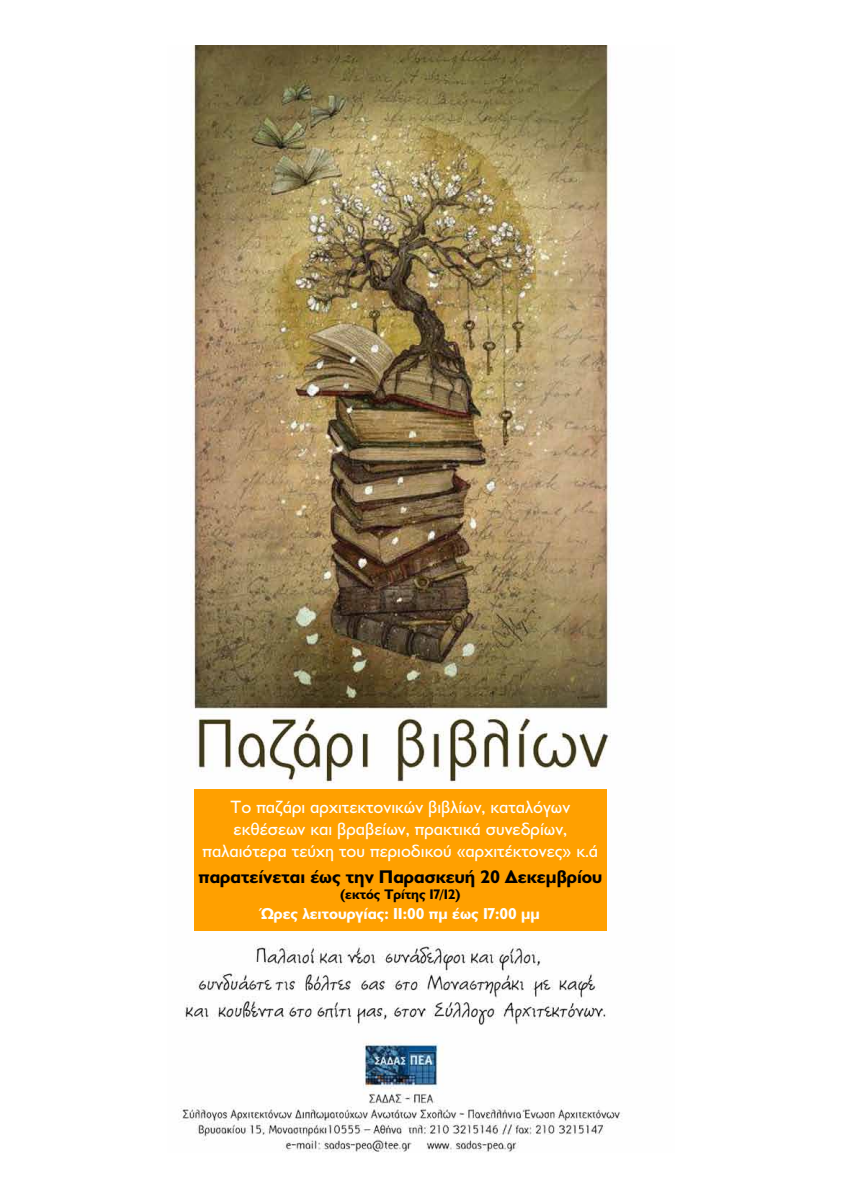
<style>
.page{position:relative;width:842px;height:1191px;background:#fff}
.page>*{position:absolute;margin:0;border:0;box-sizing:border-box;transform-origin:0 0}
.t1{font:700 18.5px "OL Gill Sans Hel";color:#000}
.t2{font:18px/22px "OL Gill Sans Hel";color:#fff;text-align:center}
.t3{font:700 16px "OL Gill Sans Hel";color:#fff}
.t4{font:700 14px "OL Gill Sans Hel";color:#000}
</style>
<div class="page">
<img style="left:180px;top:46px;width:442px;height:1106px">
<div style="left:194px;top:789px;width:413px;height:141px;background:#ffa000"></div>
<p class="t2" style="left:203px;top:796px;width:397px">Το παζάρι αρχιτεκτονικών βιβλίων, καταλόγων εκθέσεων και βραβείων, πρακτικά συνεδρίων, παλαιότερα τεύχη του περιοδικού «αρχιτέκτονες» κ.ά</p>
<p class="t1" style="left:199px;top:866px;width:405px">παρατείνεται έως την Παρασκευή 20 Δεκεμβρίου</p>
<p class="t4" style="left:340px;top:886px;width:122px">(εκτός Τρίτης 17/12)</p>
<p class="t3" style="left:261px;top:904px;width:280px">Ώρες λειτουργίας: 11:00 πμ έως 17:00 μμ</p>
</div>
